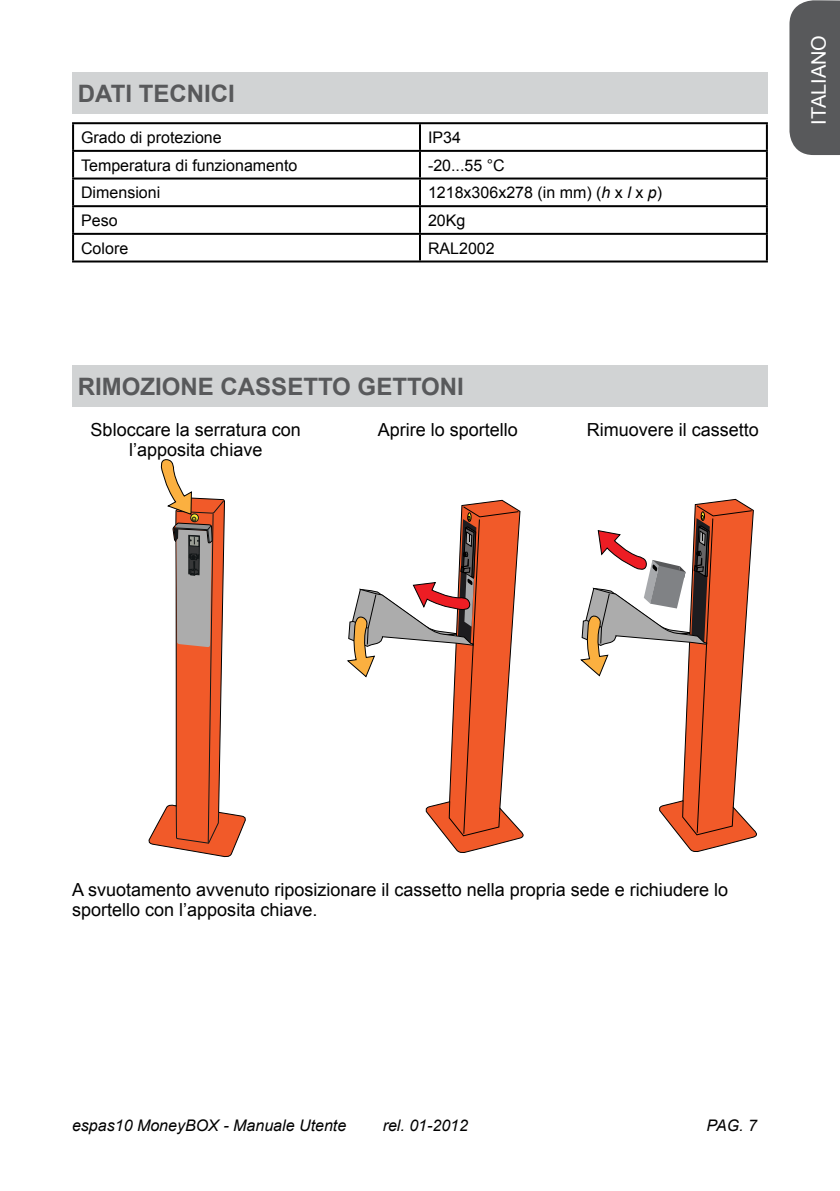
<style>
.page{position:relative;width:840px;height:1191px;background:#fff}
.page>*{position:absolute;margin:0;border:0;box-sizing:border-box;transform-origin:0 0}
.t1{font:700 24px "Arial";color:#58595b}
.t2{font:20px "Arial";color:#fff}
.t3{font:18px/20px "Arial";color:#000;text-align:center}
.t4{font:16px "Arial";color:#000}
.t5{font:italic 16px "Arial";color:#000}
.s1{font-style:italic}
</style>
<div class="page">
<hr style="left:72px;top:122px;width:348px;height:2px;background:#000">
<hr style="left:72px;top:124px;width:2px;height:26px;background:#000">
<hr style="left:420px;top:122px;width:347px;height:2px;background:#000">
<hr style="left:419px;top:124px;width:2px;height:26px;background:#000">
<hr style="left:765px;top:124px;width:2px;height:26px;background:#000">
<hr style="left:72px;top:150px;width:348px;height:2px;background:#000">
<hr style="left:72px;top:152px;width:2px;height:25px;background:#000">
<hr style="left:420px;top:150px;width:347px;height:2px;background:#000">
<hr style="left:419px;top:152px;width:2px;height:25px;background:#000">
<hr style="left:765px;top:152px;width:2px;height:25px;background:#000">
<hr style="left:72px;top:177px;width:348px;height:2px;background:#000">
<hr style="left:72px;top:179px;width:2px;height:26px;background:#000">
<hr style="left:420px;top:177px;width:347px;height:2px;background:#000">
<hr style="left:419px;top:179px;width:2px;height:26px;background:#000">
<hr style="left:765px;top:179px;width:2px;height:26px;background:#000">
<hr style="left:72px;top:205px;width:348px;height:2px;background:#000">
<hr style="left:72px;top:207px;width:2px;height:26px;background:#000">
<hr style="left:420px;top:205px;width:347px;height:2px;background:#000">
<hr style="left:419px;top:207px;width:2px;height:26px;background:#000">
<hr style="left:765px;top:207px;width:2px;height:26px;background:#000">
<hr style="left:72px;top:233px;width:348px;height:2px;background:#000">
<hr style="left:72px;top:235px;width:2px;height:25px;background:#000">
<hr style="left:420px;top:233px;width:347px;height:2px;background:#000">
<hr style="left:419px;top:235px;width:2px;height:25px;background:#000">
<hr style="left:765px;top:235px;width:2px;height:25px;background:#000">
<hr style="left:72px;top:260px;width:348px;height:2px;background:#000">
<hr style="left:420px;top:260px;width:347px;height:2px;background:#000">
<div style="left:72px;top:72px;width:695px;height:42px;background:#d1d3d4"></div>
<div style="left:72px;top:365px;width:695px;height:42px;background:#d1d3d4"></div>
<svg style="left:148px;top:459px;width:98px;height:398px"></svg>
<svg style="left:347px;top:499px;width:177px;height:354px"></svg>
<svg style="left:580px;top:498px;width:177px;height:354px"></svg>
<div style="left:789px;top:0;width:50px;height:155px;background:#58595b"></div>
<h1 class="t1" style="left:78px;top:77px;width:158px">DATI TECNICI</h1>
<p class="t4" style="left:81px;top:127px;width:142px">Grado di protezione</p>
<p class="t4" style="left:428px;top:127px;width:34px">IP34</p>
<p class="t4" style="left:81px;top:154px;width:218px">Temperatura di funzionamento</p>
<p class="t4" style="left:428px;top:154px;width:78px">-20...55 °C</p>
<p class="t4" style="left:81px;top:182px;width:81px">Dimensioni</p>
<p class="t4" style="left:428px;top:182px;width:235px">1218x306x278 (in mm) (<span class="s1">h</span> x <span class="s1">l</span> x <span class="s1">p</span>)</p>
<p class="t4" style="left:81px;top:210px;width:38px">Peso</p>
<p class="t4" style="left:428px;top:210px;width:39px">20Kg</p>
<p class="t4" style="left:81px;top:237px;width:49px">Colore</p>
<p class="t4" style="left:428px;top:237px;width:68px">RAL2002</p>
<h1 class="t1" style="left:78px;top:371px;width:387px">RIMOZIONE CASSETTO GETTONI</h1>
<p class="t3" style="left:91px;top:419px;width:212px">Sbloccare la serratura con l’apposita chiave</p>
<p class="t3" style="left:377px;top:419px;width:142px">Aprire lo sportello</p>
<p class="t3" style="left:586px;top:419px;width:174px">Rimuovere il cassetto</p>
<p class="t2" style="left:805px;top:125px;width:91px;rotate:-90deg">ITALIANO</p>
<p class="t3" style="left:72px;top:879px;width:657px;text-align:left">A svuotamento avvenuto riposizionare il cassetto nella propria sede e richiudere lo sportello con l’apposita chiave.</p>
<p class="t5" style="left:72px;top:1114px;width:275px">espas10 MoneyBOX - Manuale Utente</p>
<p class="t5" style="left:382px;top:1114px;width:87px">rel. 01-2012</p>
<p class="t5" style="left:706px;top:1114px;width:52px">PAG. 7</p>
</div>
